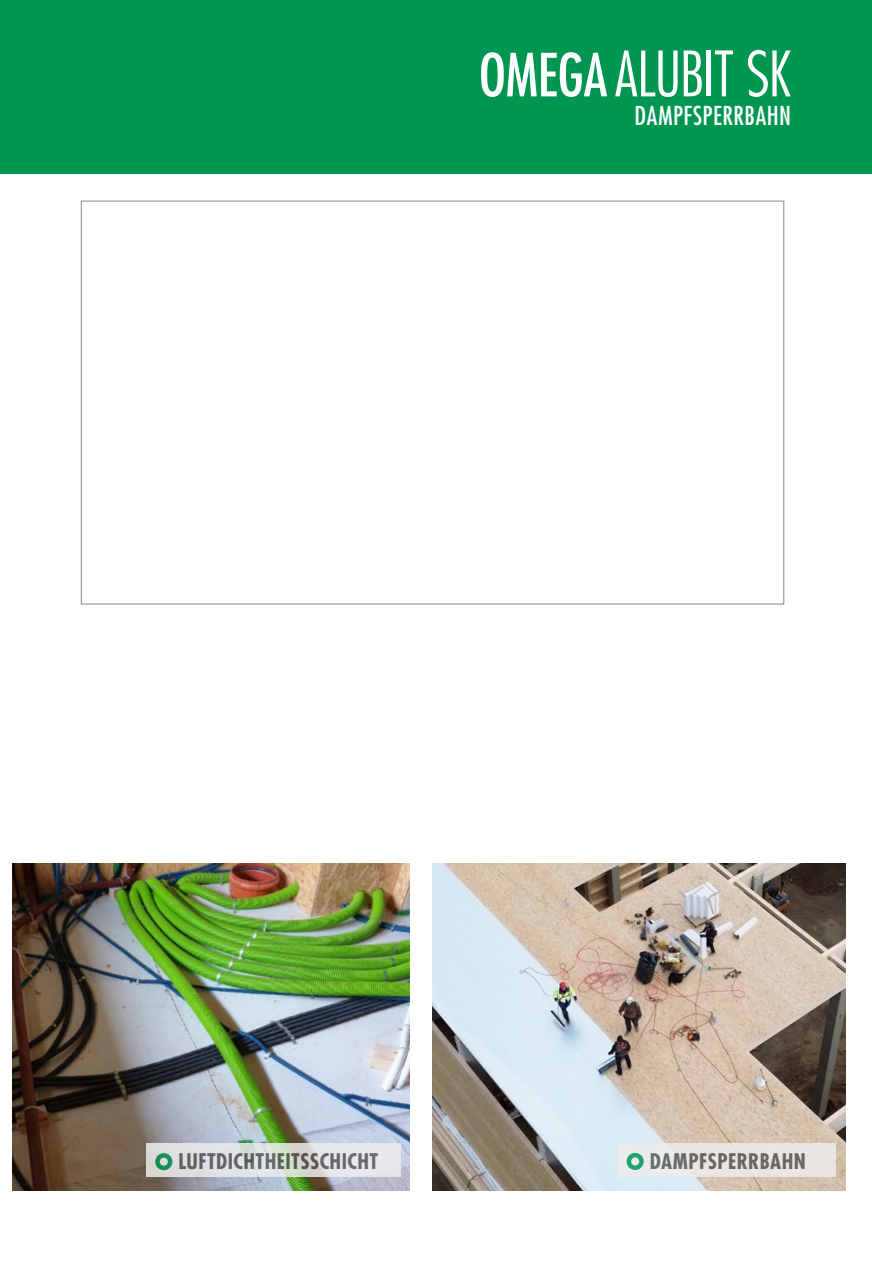
<style>
.page{position:relative;width:872px;height:1263px;background:#fff}
.page>*{position:absolute;margin:0;border:0;box-sizing:border-box;transform-origin:0 0}
.t1{font:300 condensed 60.9px "Futura LT Pro";letter-spacing:-.01em;color:#fff}
.t2{font:500 condensed 25.35px "Futura LT Pro";letter-spacing:.025em;color:#fff}
.t3{font:700 condensed 21px "Futura LT Pro";letter-spacing:.02em;color:#575756}
.s1{font-weight:500;font-size:57.75px}
</style>
<div class="page">
<img style="left:433px;top:863px;width:412px;height:328px">
<img style="left:13px;top:863px;width:396px;height:328px">
<div style="left:0;top:0;width:872px;height:173px;background:#009652"></div>
<div style="left:618px;top:1143px;width:218px;height:34px;background:#e9e6e3"></div>
<div style="left:626px;top:1153px;width:17px;height:17px;border:4px solid #009652;border-radius:50%"></div>
<svg style="left:147px;top:1143px;width:254px;height:34px;background:#dfe1e1"></svg>
<div style="left:155px;top:1153px;width:17px;height:17px;border:4px solid #009652;border-radius:50%"></div>
<h1 class="t1" style="left:478px;top:35px;width:314px"><span class="s1">OMEGA</span> ALUBIT SK</h1>
<p class="t2" style="left:634px;top:98px;width:158px">DAMPFSPERRBAHN</p>
<p class="t3" style="left:178px;top:1147px;width:201px">LUFTDICHTHEITSSCHICHT</p>
<p class="t3" style="left:649px;top:1147px;width:158px">DAMPFSPERRBAHN</p>
</div>
